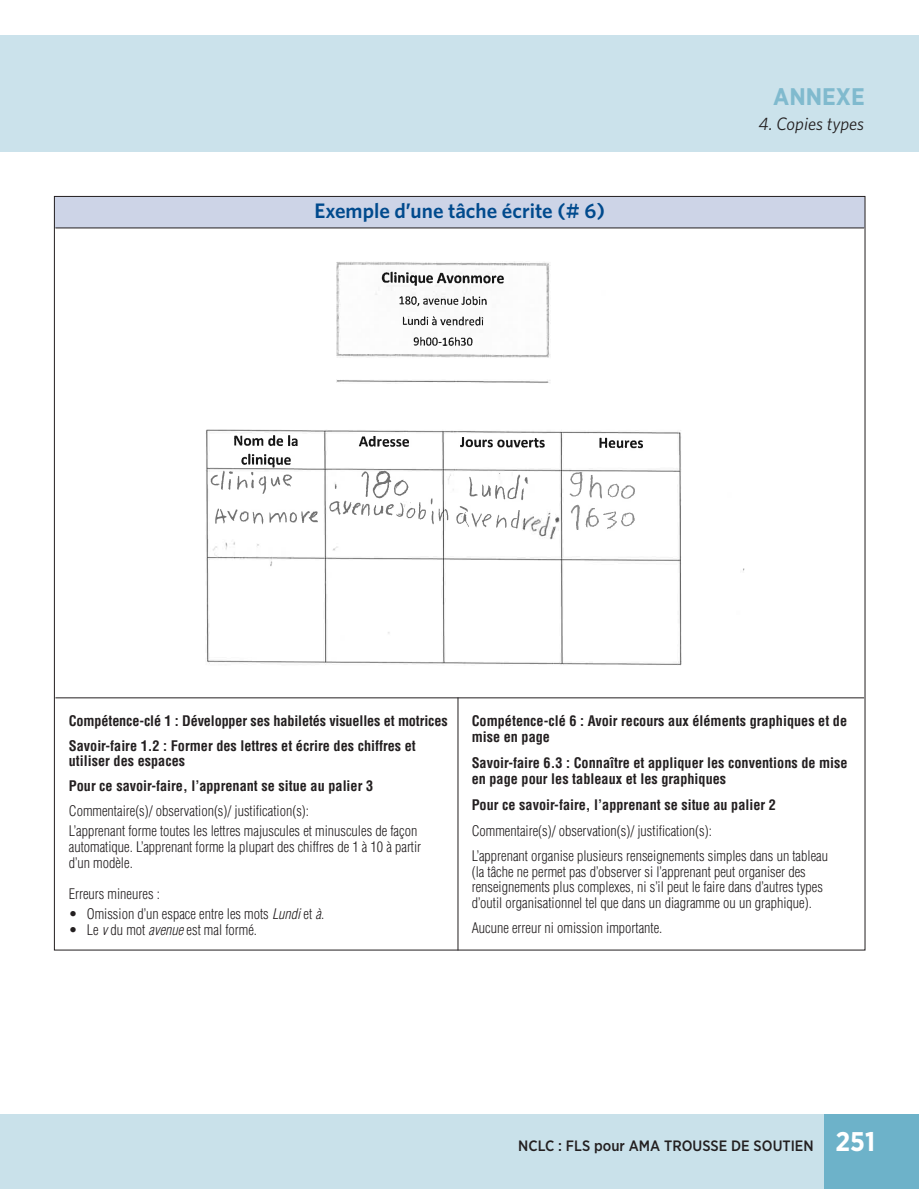
<style>
.page{position:relative;width:919px;height:1189px;background:#fff}
.page>*{position:absolute;margin:0;border:0;box-sizing:border-box;transform-origin:0 0}
.t1{font:700 27px "Gotham Narrow";color:#fff}
.t2{font:700 24px "Gotham Narrow";color:#80bace}
.t3{font:600 21px "Whitney";color:#004a8d}
.t4{font:italic 18px "Whitney";color:#231f20}
.t5{font:500 15px "Gotham Narrow";color:#231f20}
.t6{font:300 condensed 14.25px/15.8px "Helvetica";color:#231f20}
.t7{font:700 condensed 14.25px/15.8px "Helvetica";color:#231f20}
.s1{font-style:italic}
</style>
<div class="page">
<div style="left:0;top:36px;width:919px;height:116px;background:#cbe2eb"></div>
<div style="left:0;top:1114px;width:918px;height:75px;background:#c9e1ea"></div>
<div style="left:824px;top:1114px;width:95px;height:75px;background:#6db2c9"></div>
<div style="left:54px;top:196px;width:810px;height:32px;background:#cdd4e7"></div>
<img style="left:206px;top:261px;width:538px;height:405px">
<img style="left:233px;top:272px;width:410px;height:195px">
<img style="left:210px;top:471px;width:349px;height:69px">
<img style="left:570px;top:473px;width:65px;height:56px">
<svg style="left:269px;top:560px;width:4px;height:6px"></svg>
<hr style="left:457px;top:697px;width:1px;height:253px;background:#231f20">
<hr style="left:55px;top:697px;width:809px;height:1px;background:#231f20">
<hr style="left:55px;top:228px;width:809px;height:1px;background:#231f20">
<p class="t2" style="left:773px;top:82px;width:93px">ANNEXE</p>
<p class="t3" style="left:314px;top:198px;width:292px">Exemple d’une tâche écrite (# 6)</p>
<p class="t4" style="left:758px;top:113px;width:107px">4. Copies types</p>
<p class="t7" style="left:69px;top:713px;width:380px">Compétence-clé 1 : Développer ses habiletés visuelles et motrices</p>
<p class="t7" style="left:69px;top:737px;width:348px">Savoir-faire 1.2 : Former des lettres et écrire des chiffres et utiliser des espaces</p>
<p class="t7" style="left:69px;top:778px;width:306px">Pour ce savoir-faire, l’apprenant se situe au palier 3</p>
<p class="t6" style="left:69px;top:803px;width:242px">Commentaire(s)/ observation(s)/ justification(s):</p>
<p class="t6" style="left:69px;top:823px;width:354px">L’apprenant forme toutes les lettres majuscules et minuscules de façon automatique. L’apprenant forme la plupart des chiffres de 1 à 10 à partir d’un modèle.</p>
<p class="t6" style="left:69px;top:886px;width:93px">Erreurs mineures :</p>
<p class="t6" style="left:69px;top:906px;width:257px">• Omission d’un espace entre les mots <span class="s1">Lundi</span> et <span class="s1">à</span>.</p>
<p class="t6" style="left:69px;top:922px;width:190px">• Le <span class="s1">v</span> du mot <span class="s1">avenue</span> est mal formé.</p>
<p class="t7" style="left:472px;top:713px;width:377px">Compétence-clé 6 : Avoir recours aux éléments graphiques et de mise en page</p>
<p class="t7" style="left:472px;top:755px;width:377px">Savoir-faire 6.3 : Connaître et appliquer les conventions de mise en page pour les tableaux et les graphiques</p>
<p class="t7" style="left:472px;top:797px;width:306px">Pour ce savoir-faire, l’apprenant se situe au palier 2</p>
<p class="t6" style="left:472px;top:823px;width:242px">Commentaire(s)/ observation(s)/ justification(s):</p>
<p class="t6" style="left:472px;top:848px;width:358px">L’apprenant organise plusieurs renseignements simples dans un tableau (la tâche ne permet pas d’observer si l’apprenant peut organiser des renseignements plus complexes, ni s’il peut le faire dans d’autres types d’outil organisationnel tel que dans un diagramme ou un graphique).</p>
<p class="t6" style="left:472px;top:920px;width:192px">Aucune erreur ni omission importante.</p>
<p class="t5" style="left:518px;top:1137px;width:297px">NCLC : FLS pour AMA TROUSSE DE SOUTIEN</p>
<p class="t1" style="left:835px;top:1125px;width:41px">251</p>
</div>
